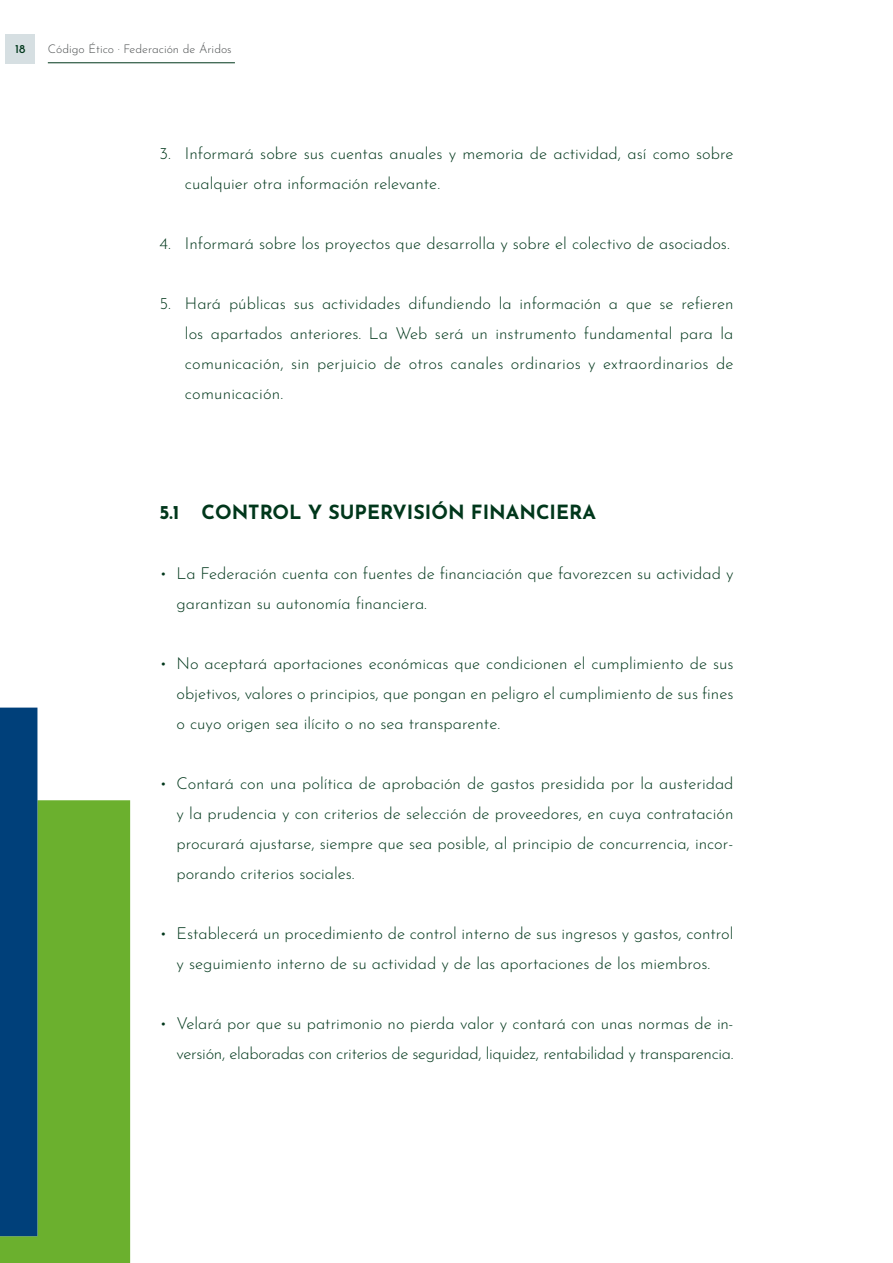
<style>
.page{position:relative;width:893px;height:1263px;background:#fff}
.page>*{position:absolute;margin:0;border:0;box-sizing:border-box;transform-origin:0 0}
.t1{font:700 19.5px "Josefin Sans";color:#00371b}
.t2{font:300 16.5px/30px "Josefin Sans";color:#00371b;text-align:justify}
.t3{font:300 16.5px/30px "Josefin Sans";letter-spacing:-.02em;color:#00371b;text-align:right}
.t4{font:300 12px "Josefin Sans";color:#4c4f50}
.t5{font:500 12px "Josefin Sans";color:#00371b}
</style>
<div class="page">
<hr style="left:48px;top:62px;width:187px;height:1px;background:#00371b">
<div style="left:0;top:800px;width:130px;height:463px;background:#6bb02e"></div>
<div style="left:0;top:708px;width:37px;height:528px;background:#00407a"></div>
<div style="left:5px;top:34px;width:30px;height:30px;background:#d6dfe2"></div>
<p class="t5" style="left:15px;top:39px;width:12px">18</p>
<p class="t4" style="left:48px;top:40px;width:185px">Código Ético · Federación de Áridos</p>
<p class="t2" style="left:185px;top:137px;width:550px;text-indent:-26px">3. Informará sobre sus cuentas anuales y memoria de actividad, así como sobre cualquier otra información relevante.</p>
<p class="t2" style="left:159px;top:227px;width:572px">4. Informará sobre los proyectos que desarrolla y sobre el colectivo de asociados.</p>
<p class="t2" style="left:185px;top:287px;width:550px;text-indent:-26px">5. Hará públicas sus actividades difundiendo la información a que se refieren los apartados anteriores. La Web será un instrumento fundamental para la comunicación, sin perjuicio de otros canales ordinarios y extraordinarios de comunicación.</p>
<p class="t1" style="left:159px;top:495px;width:438px">5.1 CONTROL Y SUPERVISIÓN FINANCIERA</p>
<p class="t2" style="left:176px;top:557px;width:559px;text-indent:-17px">• La Federación cuenta con fuentes de financiación que favorezcen su actividad y garantizan su autonomía financiera.</p>
<p class="t2" style="left:176px;top:647px;width:559px;text-indent:-17px">• No aceptará aportaciones económicas que condicionen el cumplimiento de sus objetivos, valores o principios, que pongan en peligro el cumplimiento de sus fines o cuyo origen sea ilícito o no sea transparente.</p>
<p class="t2" style="left:176px;top:767px;width:559px;text-indent:-17px">• Contará con una política de aprobación de gastos presidida por la austeridad y la prudencia y con criterios de selección de proveedores, en cuya contratación procurará ajustarse, siempre que sea posible, al principio de concurrencia, incor&shy;porando criterios sociales.</p>
<p class="t2" style="left:159px;top:917px;width:576px;text-align:center">• Establecerá un procedimiento de control interno de sus ingresos y gastos, control y seguimiento interno de su actividad y de las aportaciones de los miembros.</p>
<p class="t3" style="left:159px;top:1007px;width:576px">• Velará por que su patrimonio no pierda valor y contará con unas normas de in&shy;versión, elaboradas con criterios de seguridad, liquidez, rentabilidad y transparencia.</p>
</div>
